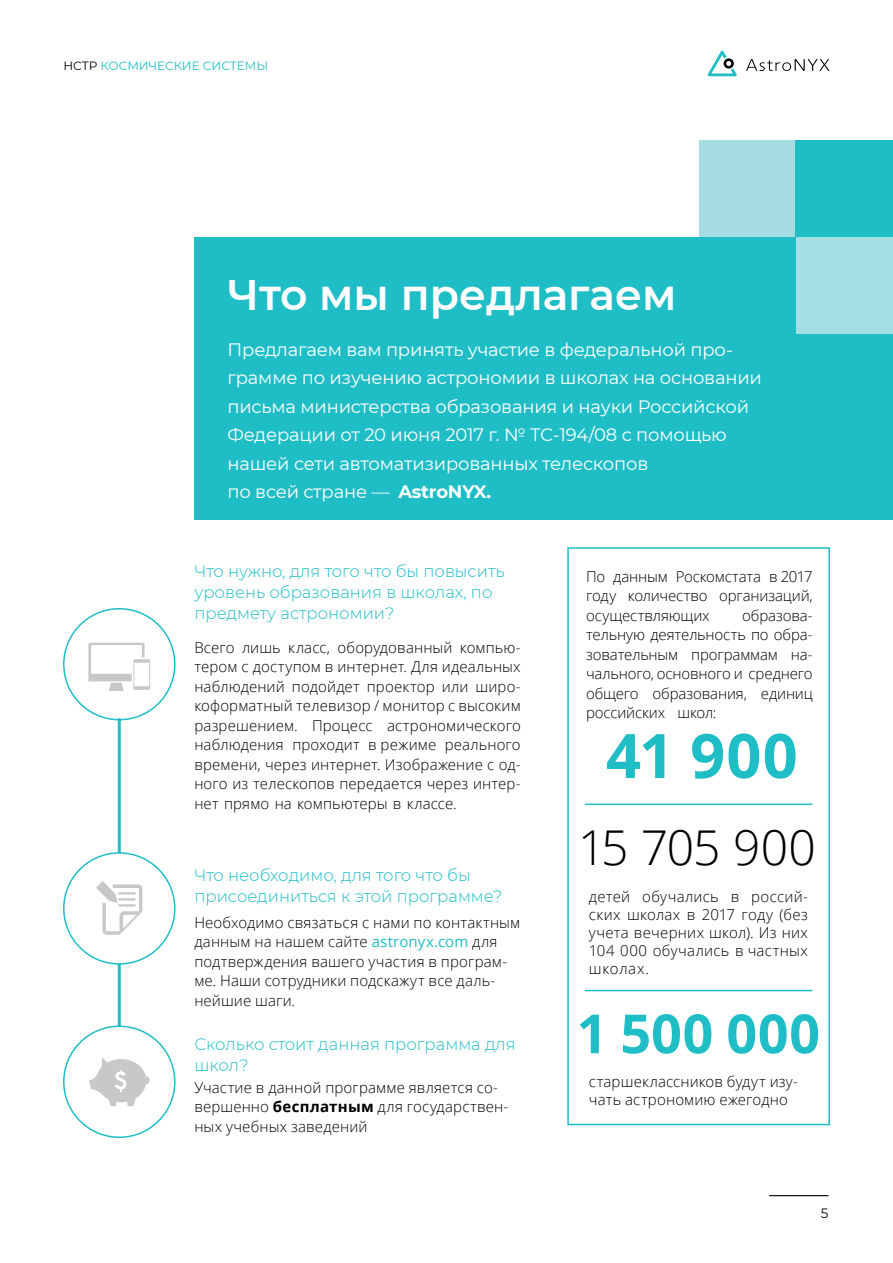
<style>
.page{position:relative;width:893px;height:1263px;background:#fff}
.page>*{position:absolute;margin:0;border:0;box-sizing:border-box;transform-origin:0 0}
.t1{font:700 61.5px "Open Sans";color:#1fbdc6}
.t2{font:700 54px "Open Sans";letter-spacing:.01em;color:#1fbdc6}
.t3{font:300 48px "Open Sans";letter-spacing:-.02em;color:#000}
.t4{font:600 42.6px "Montserrat";color:#fff}
.t5{font:18px/28.5px "Montserrat";letter-spacing:-.01em;color:#fff}
.t6{font:300 16.5px/21px "Montserrat";color:#1fbdc6}
.t7{font:300 15px/19.5px "Open Sans";letter-spacing:.01em;color:#000;text-align:justify}
.t8{font:13.5px "Montserrat";color:#000}
.t9{font:12px "Montserrat";color:#1fbdc6}
.s1{color:#000}
.s2{font-weight:700}
.s3{font-weight:400;color:#1fbdc6}
</style>
<div class="page">
<div style="left:194px;top:237px;width:699px;height:282px;background:#1fbdc6"></div>
<div style="left:796px;top:237px;width:97px;height:96px;background:#a3dfe3"></div>
<div style="left:699px;top:140px;width:97px;height:97px;background:#a6dde2"></div>
<div style="left:796px;top:140px;width:97px;height:97px;background:#1fbdc6"></div>
<svg style="left:708px;top:51px;width:29px;height:25px"></svg>
<svg style="left:746px;top:59px;width:83px;height:12px"></svg>
<div style="left:63px;top:608px;width:113px;height:112px;border:2px solid #1fbdc6;border-radius:50%"></div>
<hr style="left:118px;top:718px;width:3px;height:325px;background:#1fbdc6">
<div style="left:567px;top:547px;width:263px;height:578px;border:2px solid #1fbdc6"></div>
<div style="left:64px;top:853px;width:111px;height:111px;background:#fff;border-radius:50%"></div>
<div style="left:63px;top:852px;width:113px;height:113px;border:2px solid #1fbdc6;border-radius:50%"></div>
<div style="left:64px;top:1026px;width:111px;height:111px;background:#fff;border-radius:50%"></div>
<div style="left:63px;top:1025px;width:113px;height:113px;border:2px solid #1fbdc6;border-radius:50%"></div>
<hr style="left:585px;top:803px;width:227px;height:2px;background:#1fbdc6">
<hr style="left:585px;top:990px;width:227px;height:1px;background:#1fbdc6">
<svg style="left:89px;top:1057px;width:61px;height:50px"></svg>
<svg style="left:88px;top:643px;width:62px;height:48px"></svg>
<svg style="left:96px;top:881px;width:46px;height:54px"></svg>
<hr style="left:769px;top:1195px;width:59px;height:1px;background:#000">
<p class="t9" style="left:63px;top:57px;width:206px"><span class="s1">НСТР</span> КОСМИЧЕСКИЕ СИСТЕМЫ</p>
<h3 class="t4" style="left:227px;top:265px;width:450px">Что мы предлагаем</h3>
<p class="t5" style="left:227px;top:335px;width:536px">Предлагаем вам принять участие в федеральной про&shy;грамме по изучению астрономии в школах на основании письма министерства образования и науки Российской Федерации от 20 июня 2017 г. № ТС-194/08 с помощью нашей сети автоматизированных телескопов<br>по всей стране — <span class="s2">AstroNYX.</span></p>
<p class="t6" style="left:194px;top:560px;width:312px">Что нужно, для того что бы повысить уровень образования в школах, по предмету астрономии?</p>
<p class="t7" style="left:194px;top:637px;width:328px">Всего лишь класс, оборудованный компью&shy;тером с доступом в интернет. Для идеальных наблюдений подойдет проектор или широ&shy;коформатный телевизор / монитор с высоким разрешением. Процесс астрономического наблюдения проходит в режиме реального времени, через интернет. Изображение с од&shy;ного из телескопов передается через интер&shy;нет прямо на компьютеры в классе.</p>
<p class="t6" style="left:194px;top:864px;width:310px">Что необходимо, для того что бы присоединиться к этой программе?</p>
<p class="t7" style="left:194px;top:912px;width:327px;text-align:left">Необходимо связаться с нами по контактным данным на нашем сайте <span class="s3">astronyx.com</span> для подтверждения вашего участия в програм&shy;ме. Наши сотрудники подскажут все даль&shy;нейшие шаги.</p>
<p class="t6" style="left:194px;top:1033px;width:323px">Сколько стоит данная программа для школ?</p>
<p class="t7" style="left:194px;top:1077px;width:316px;text-align:left">Участие в данной программе является со&shy;вершенно <span class="s2">бесплатным</span> для государствен&shy;ных учебных заведений</p>
<p class="t7" style="left:586px;top:566px;width:228px">По данным Роскомстата в 2017 году количество организаций, осуществляющих</p>
<p class="t7" style="left:586px;top:605px;width:228px;text-indent:156px">образова&shy;тельную деятельность по обра&shy;зовательным программам на&shy;чального, основного и среднего общего образования, единиц российских школ:</p>
<h1 class="t1" style="left:606px;top:712px;width:193px">41 900</h1>
<h3 class="t3" style="left:578px;top:814px;width:239px">15 705 900</h3>
<p class="t7" style="left:589px;top:887px;width:220px;line-height:18px">детей обучались в россий&shy;ских школах в 2017 году (без учета вечерних школ). Из них 104 000 обучались в частных школах.</p>
<h2 class="t2" style="left:577px;top:995px;width:245px">1 500 000</h2>
<p class="t7" style="left:589px;top:1072px;width:210px;line-height:18px">старшеклассников будут изу&shy;чать астрономию ежегодно</p>
<p class="t8" style="left:821px;top:1204px;width:9px">5</p>
</div>
